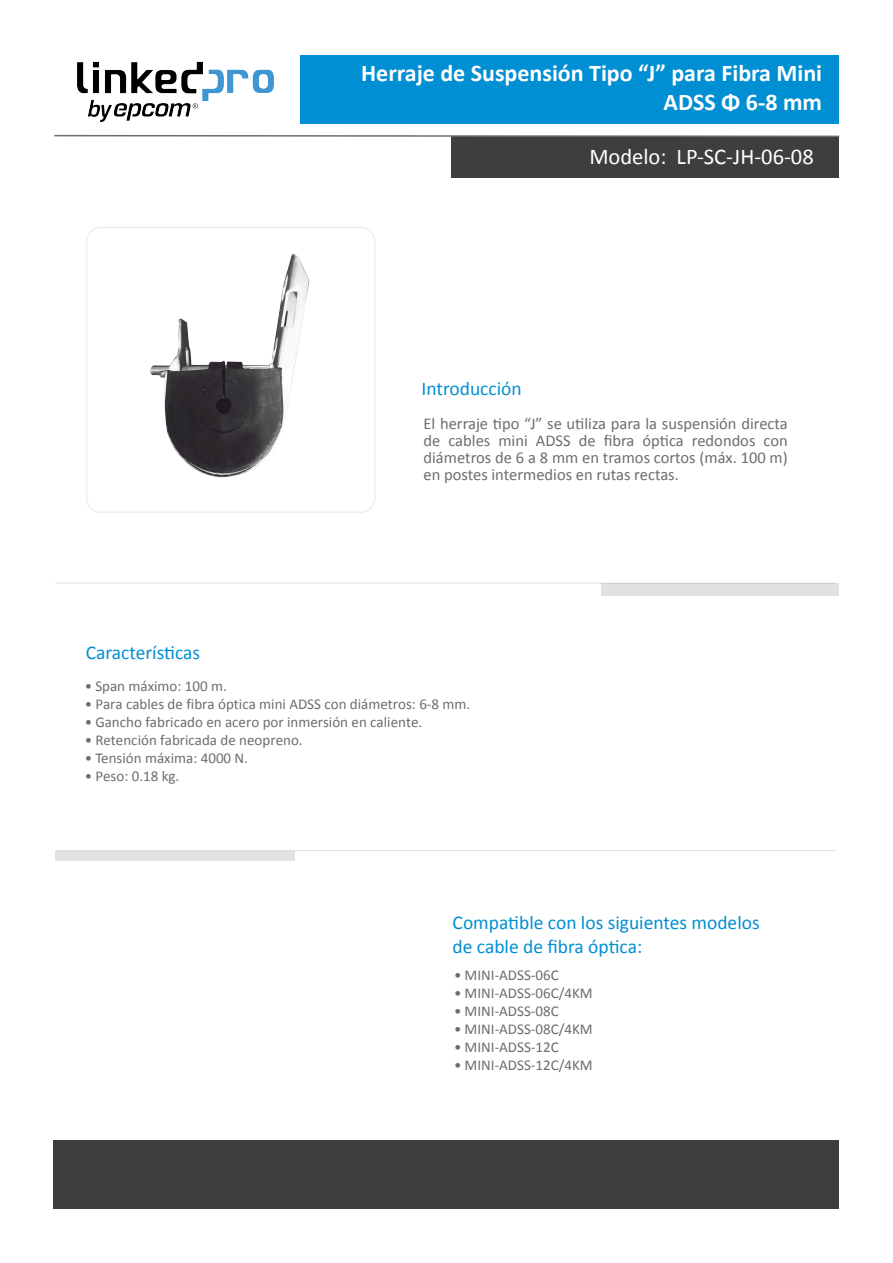
<style>
.page{position:relative;width:893px;height:1263px;background:#fff}
.page>*{position:absolute;margin:0;border:0;box-sizing:border-box;transform-origin:0 0}
.TIT{font:700 24px/28.8px "Calibri";color:#fff;text-align:right}
.MOD{font:22.5px "Calibri";color:#fff}
.SUBT{font:19.5px/23.4px "Calibri";color:#008fd3}
.DESCR{font:16.5px/16.8px "Calibri";color:#6c6d70;text-align:justify}
.t1{font:15px "Calibri";color:#6c6d70}
</style>
<div class="page">
<div style="left:54px;top:1140px;width:785px;height:69px;background:#3e3e3f"></div>
<hr style="left:55px;top:850px;width:781px;height:1px;background:#e1e2e4">
<hr style="left:55px;top:582px;width:781px;height:2px;background:#e1e2e4">
<div style="left:300px;top:55px;width:538px;height:68px;background:#008fd3"></div>
<div style="left:451px;top:136px;width:388px;height:42px;background:#3e3e3f"></div>
<div style="left:601px;top:584px;width:238px;height:12px;background:#e2e2e2"></div>
<div style="left:55px;top:850px;width:240px;height:10px;background:#e2e2e2"></div>
<svg style="left:54px;top:134px;width:786px;height:3px"></svg>
<div style="left:86px;top:226px;width:290px;height:287px;border:2px solid #e1e2e4;border-radius:14px"></div>
<img style="left:77px;top:61px;width:197px;height:61px">
<img style="left:150px;top:254px;width:160px;height:224px">
<p class="TIT" style="left:361px;top:58px;width:462px">Herraje de Suspensión Tipo “J” para Fibra Mini<br>ADSS Φ 6-8 mm</p>
<p class="MOD" style="left:589px;top:140px;width:226px">Modelo: LP-SC-JH-06-08</p>
<p class="SUBT" style="left:422px;top:376px;width:102px">Introducción</p>
<p class="SUBT" style="left:86px;top:640px;width:116px">Características</p>
<p class="DESCR" style="left:423px;top:415px;width:366px">El herraje tipo “J” se utiliza para la suspensión directa de cables mini ADSS de fibra óptica redondos con diámetros de 6 a 8 mm en tramos cortos (máx. 100 m) en postes intermedios en rutas rectas.</p>
<p class="t1" style="left:85px;top:675px;width:144px">• Span máximo: 100 m.</p>
<p class="t1" style="left:85px;top:693px;width:387px">• Para cables de fibra óptica mini ADSS con diámetros: 6-8 mm.</p>
<p class="t1" style="left:85px;top:711px;width:339px">• Gancho fabricado en acero por inmersión en caliente.</p>
<p class="t1" style="left:85px;top:729px;width:219px">• Retención fabricada de neopreno.</p>
<p class="t1" style="left:85px;top:747px;width:165px">• Tensión máxima: 4000 N.</p>
<p class="t1" style="left:85px;top:765px;width:96px">• Peso: 0.18 kg.</p>
<p class="SUBT" style="left:453px;top:910px;width:309px">Compatible con los siguientes modelos de cable de fibra óptica:</p>
<p class="t1" style="left:454px;top:965px;width:106px">• MINI-ADSS-06C</p>
<p class="t1" style="left:454px;top:983px;width:140px">• MINI-ADSS-06C/4KM</p>
<p class="t1" style="left:454px;top:1001px;width:106px">• MINI-ADSS-08C</p>
<p class="t1" style="left:454px;top:1019px;width:140px">• MINI-ADSS-08C/4KM</p>
<p class="t1" style="left:454px;top:1037px;width:106px">• MINI-ADSS-12C</p>
<p class="t1" style="left:454px;top:1055px;width:140px">• MINI-ADSS-12C/4KM</p>
</div>
